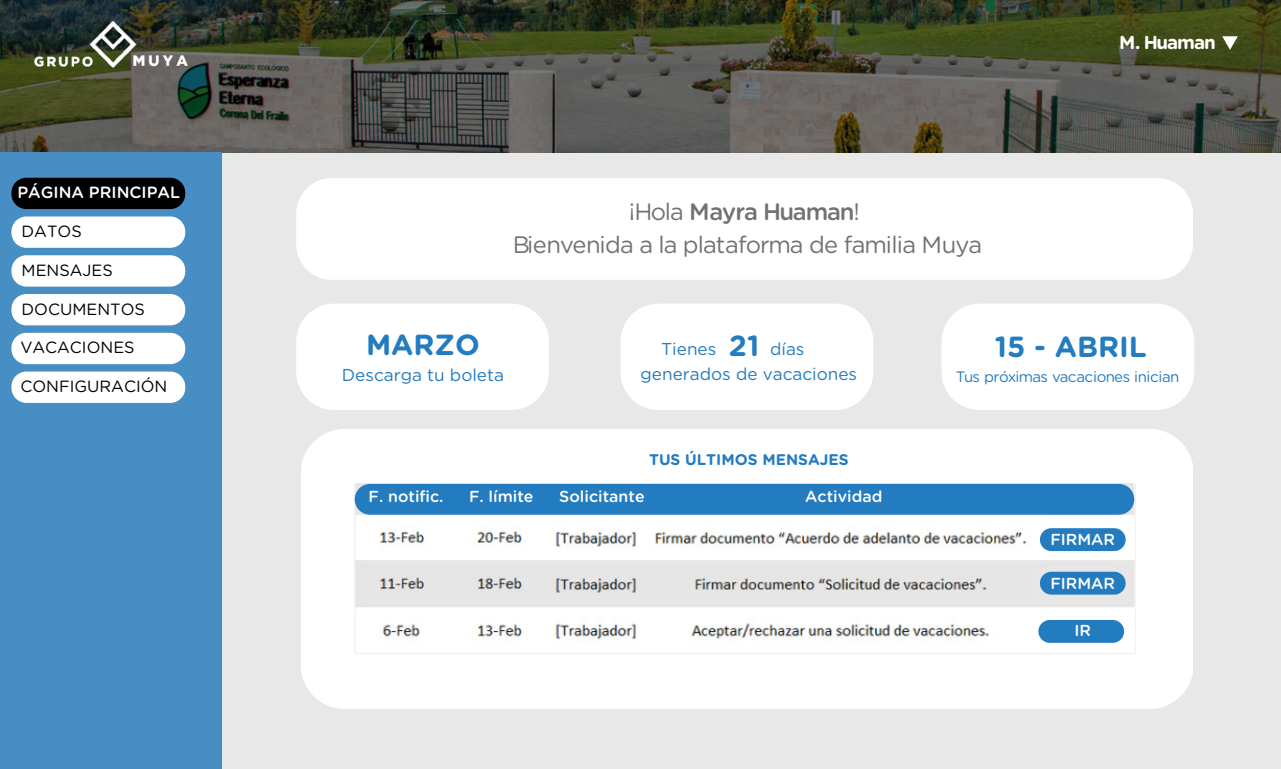
<style>
.page{position:relative;width:1281px;height:769px;background:#e8e8e8}
.page>*{position:absolute;margin:0;border:0;box-sizing:border-box;transform-origin:0 0}
.t1{font:700 29.12px "Gotham Rounded";color:#237cc0}
.t2{font:23.75px/32.9px "Gotham Rounded";letter-spacing:-.04em;color:#727272;text-align:center}
.t3{font:700 18.75px "Gotham Rounded";letter-spacing:-.05em;color:#fff}
.t4{font:17.12px "Gotham Rounded";color:#237cc0}
.t5{font:16.25px "Gotham Rounded";color:#000}
.t6{font:500 16.25px "Gotham Rounded";color:#fff}
.t7{font:500 15.88px "Gotham Rounded";color:#fff}
.t8{font:700 15.38px "Gotham Rounded";color:#237cc0}
.t9{font:15px "Gotham Rounded";letter-spacing:-.04em;color:#237cc0}
.s1{font-weight:500}
</style>
<div class="page">
<svg style="left:0;top:0;width:1281px;height:153px;background:#4d5041"></svg>
<div style="left:296px;top:178px;width:897px;height:102px;background:#fff;border-radius:36px"></div>
<div style="left:0;top:153px;width:222px;height:616px;background:#468ec3"></div>
<div style="left:11px;top:178px;width:174px;height:31px;background:#000;border-radius:15px"></div>
<div style="left:11px;top:216px;width:174px;height:32px;background:#fff;border-radius:15px"></div>
<div style="left:11px;top:255px;width:174px;height:32px;background:#fff;border-radius:15px"></div>
<div style="left:11px;top:294px;width:174px;height:31px;background:#fff;border-radius:15px"></div>
<div style="left:11px;top:333px;width:174px;height:31px;background:#fff;border-radius:15px"></div>
<div style="left:11px;top:371px;width:174px;height:32px;background:#fff;border-radius:15px"></div>
<img style="left:0;top:0;width:221px;height:123px">
<svg style="left:1222px;top:36px;width:15px;height:14px"></svg>
<div style="left:296px;top:304px;width:253px;height:106px;background:#fff"></div>
<div style="left:620px;top:304px;width:253px;height:106px;background:#fff"></div>
<div style="left:942px;top:304px;width:252px;height:106px;background:#fff"></div>
<div style="left:301px;top:429px;width:891px;height:280px;background:#fff"></div>
<img style="left:355px;top:483px;width:780px;height:171px">
<div style="left:1033px;top:522px;width:96px;height:29px;background:#fff"></div>
<div style="left:1033px;top:617px;width:96px;height:29px;background:#fff"></div>
<svg style="left:1033px;top:568px;width:96px;height:30px"></svg>
<div style="left:1040px;top:528px;width:85px;height:23px;background:#237cc0;border-radius:11px"></div>
<div style="left:1040px;top:572px;width:85px;height:22px;background:#237cc0;border-radius:11px"></div>
<div style="left:1038px;top:620px;width:86px;height:23px;background:#237cc0;border-radius:11px"></div>
<div style="left:355px;top:484px;width:779px;height:31px;background:#237cc0;border-radius:15px"></div>
<p class="t6" style="left:17px;top:181px;width:164px">PÁGINA PRINCIPAL</p>
<p class="t5" style="left:22px;top:220px;width:62px">DATOS</p>
<p class="t5" style="left:22px;top:259px;width:93px">MENSAJES</p>
<p class="t5" style="left:22px;top:298px;width:125px">DOCUMENTOS</p>
<p class="t5" style="left:20px;top:336px;width:116px">VACACIONES</p>
<p class="t5" style="left:20px;top:375px;width:148px">CONFIGURACIÓN</p>
<p class="t2" style="left:513px;top:194px;width:471px">¡Hola <span class="s1">Mayra Huaman</span>!<br>Bienvenida a la plataforma de familia Muya</p>
<p class="t3" style="left:1119px;top:29px;width:98px">M. Huaman</p>
<p class="t1" style="left:366px;top:324px;width:115px">MARZO</p>
<p class="t1" style="left:729px;top:324px;width:32px">21</p>
<p class="t4" style="left:640px;top:362px;width:218px">generados de vacaciones</p>
<p class="t4" style="left:661px;top:337px;width:57px">Tienes</p>
<p class="t4" style="left:770px;top:337px;width:36px">días</p>
<p class="t4" style="left:342px;top:363px;width:164px">Descarga tu boleta</p>
<p class="t8" style="left:649px;top:448px;width:201px">TUS ÚLTIMOS MENSAJES</p>
<p class="t7" style="left:369px;top:485px;width:76px">F. notific.</p>
<p class="t7" style="left:469px;top:485px;width:66px">F. límite</p>
<p class="t7" style="left:559px;top:485px;width:87px">Solicitante</p>
<p class="t7" style="left:805px;top:485px;width:79px">Actividad</p>
<p class="t1" style="left:995px;top:325px;width:153px">15 - ABRIL</p>
<p class="t9" style="left:955px;top:366px;width:225px">Tus próximas vacaciones inician</p>
<p class="t7" style="left:1050px;top:528px;width:66px">FIRMAR</p>
<p class="t7" style="left:1050px;top:572px;width:66px">FIRMAR</p>
<p class="t7" style="left:1074px;top:619px;width:18px">IR</p>
</div>
